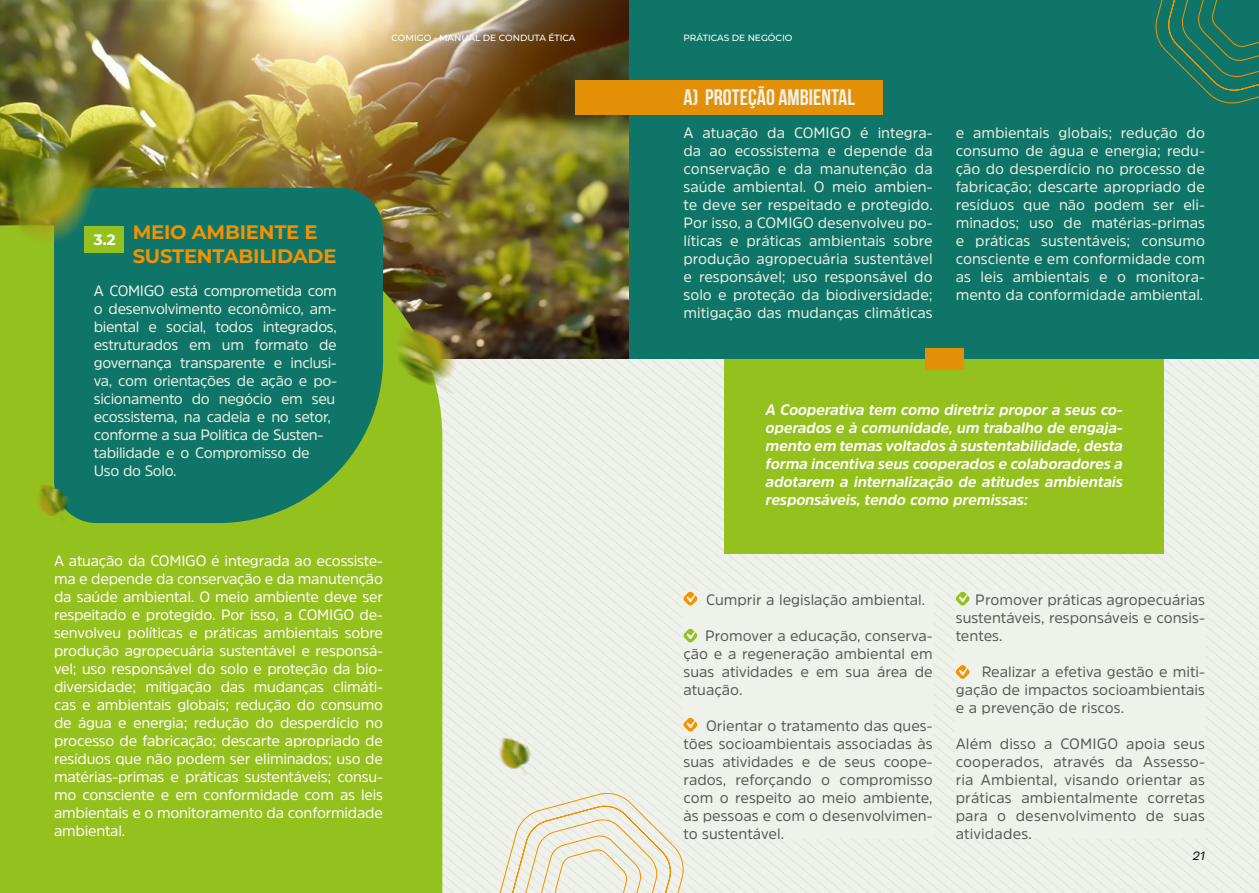
<style>
.page{position:relative;width:1259px;height:893px;background:#fff}
.page>*{position:absolute;margin:0;border:0;box-sizing:border-box;transform-origin:0 0}
.t1{font:700 22.5px "Bebas Neue";color:#eff2ea}
.t2{font:700 19.5px/23.4px "Montserrat";letter-spacing:-.01em;color:#f39200}
.t3{font:15px/18px "Amsi Pro";letter-spacing:-.025em;color:#eff2ea;text-align:justify}
.t4{font:15px/18px "Amsi Pro";color:#585856;text-align:justify}
.t5{font:15px/18px "Amsi Pro";letter-spacing:-.015em;color:#fff;text-align:justify}
.t6{font:italic 700 15px/18px "Amsi Pro";letter-spacing:-.01em;color:#fff;text-align:justify}
.t7{font:700 15px "Montserrat";color:#fff}
.t8{font:italic 12px "Amsi Pro";color:#000}
.t9{font:500 9px "Montserrat";color:#fff}
</style>
<div class="page">
<svg style="left:442px;top:359px;width:817px;height:534px;background:#ecefe7"></svg>
<img style="left:0;top:0;width:629px;height:359px">
<div style="left:0;top:225px;width:442px;height:668px;background:#95c11f"></div>
<div style="left:54px;top:188px;width:329px;height:335px;background:#0f7568"></div>
<div style="left:85px;top:226px;width:39px;height:27px;background:#95c11f"></div>
<img style="left:396px;top:324px;width:59px;height:69px">
<img style="left:492px;top:728px;width:47px;height:54px">
<img style="left:30px;top:475px;width:47px;height:54px">
<img style="left:0;top:145px;width:100px;height:99px">
<svg style="left:496px;top:791px;width:190px;height:102px;background:#edeada"></svg>
<div style="left:629px;top:0;width:630px;height:359px;background:#0f7568"></div>
<div style="left:683px;top:592px;width:249px;height:247px;background:#eff2ea"></div>
<div style="left:955px;top:592px;width:250px;height:247px;background:#eff2ea"></div>
<div style="left:575px;top:81px;width:308px;height:34px;background:#e49006"></div>
<div style="left:724px;top:359px;width:440px;height:194px;background:#95c11f"></div>
<div style="left:925px;top:348px;width:38px;height:21px;background:#e49006"></div>
<svg style="left:683px;top:591px;width:14px;height:15px"></svg>
<svg style="left:683px;top:717px;width:14px;height:15px"></svg>
<svg style="left:955px;top:665px;width:15px;height:14px"></svg>
<svg style="left:683px;top:628px;width:14px;height:15px"></svg>
<svg style="left:955px;top:591px;width:15px;height:15px"></svg>
<svg style="left:1155px;top:0;width:104px;height:104px"></svg>
<h2 class="t2" style="left:133px;top:220px;width:205px">MEIO AMBIENTE E<br>SUSTENTABILIDADE</h2>
<p class="t7" style="left:94px;top:229px;width:23px">3.2</p>
<p class="t3" style="left:94px;top:281px;width:245px;text-align:left">A COMIGO está comprometida com o desenvolvimento econômico, am&shy;biental e social, todos integrados, estruturados em um formato de governança transparente e inclusi&shy;va, com orientações de ação e po&shy;sicionamento do negócio em seu ecossistema, na cadeia e no setor, conforme a sua Política de Susten&shy;tabilidade e o Compromisso de<br>Uso do Solo.</p>
<p class="t9" style="left:391px;top:32px;width:185px">COMIGO • MANUAL DE CONDUTA ÉTICA</p>
<p class="t9" style="left:683px;top:32px;width:110px">PRÁTICAS DE NEGÓCIO</p>
<h1 class="t1" style="left:683px;top:85px;width:173px">A) PROTEÇÃO AMBIENTAL</h1>
<p class="t3" style="left:683px;top:124px;width:251px">A atuação da COMIGO é integra&shy;da ao ecossistema e depende da conservação e da manutenção da saúde ambiental. O meio ambien&shy;te deve ser respeitado e protegido.<br>Por isso, a COMIGO desenvolveu po&shy;líticas e práticas ambientais sobre produção agropecuária sustentável e responsável; uso responsável do solo e proteção da biodiversidade; mitigação das mudanças climáticas</p>
<p class="t3" style="left:955px;top:124px;width:251px">e ambientais globais; redução do consumo de água e energia; redu&shy;ção do desperdício no processo de fabricação; descarte apropriado de resíduos que não podem ser eli&shy;minados; uso de matérias-primas e práticas sustentáveis; consumo consciente e em conformidade com as leis ambientais e o monitora&shy;mento da conformidade ambiental.</p>
<p class="t6" style="left:765px;top:400px;width:359px">A Cooperativa tem como diretriz propor a seus co&shy;operados e à comunidade, um trabalho de engaja&shy;mento em temas voltados à sustentabilidade, desta forma incentiva seus cooperados e colaboradores a adotarem a internalização de atitudes ambientais responsáveis, tendo como premissas:</p>
<p class="t5" style="left:54px;top:552px;width:330px">A atuação da COMIGO é integrada ao ecossiste&shy;ma e depende da conservação e da manutenção da saúde ambiental. O meio ambiente deve ser respeitado e protegido. Por isso, a COMIGO de&shy;senvolveu políticas e práticas ambientais sobre produção agropecuária sustentável e responsá&shy;vel; uso responsável do solo e proteção da bio&shy;diversidade; mitigação das mudanças climáti&shy;cas e ambientais globais; redução do consumo de água e energia; redução do desperdício no processo de fabricação; descarte apropriado de resíduos que não podem ser eliminados; uso de matérias-primas e práticas sustentáveis; consu&shy;mo consciente e em conformidade com as leis ambientais e o monitoramento da conformidade ambiental.</p>
<p class="t4" style="left:706px;top:590px;width:221px">Cumprir a legislação ambiental.</p>
<p class="t4" style="left:683px;top:626px;width:251px;text-indent:21px">Promover a educação, conserva&shy;ção e a regeneração ambiental em suas atividades e em sua área de atuação.</p>
<p class="t4" style="left:683px;top:716px;width:251px;text-indent:23px">Orientar o tratamento das ques&shy;tões socioambientais associadas às suas atividades e de seus coope&shy;rados, reforçando o compromisso com o respeito ao meio ambiente, às pessoas e com o desenvolvimen&shy;to sustentável.</p>
<p class="t4" style="left:955px;top:590px;width:251px;text-indent:20px">Promover práticas agropecuárias sustentáveis, responsáveis e consis&shy;tentes.</p>
<p class="t4" style="left:955px;top:662px;width:251px;text-indent:26px">Realizar a efetiva gestão e miti&shy;gação de impactos socioambientais e a prevenção de riscos.</p>
<p class="t4" style="left:955px;top:734px;width:251px">Além disso a COMIGO apoia seus cooperados, através da Assesso&shy;ria Ambiental, visando orientar as práticas ambientalmente corretas para o desenvolvimento de suas atividades.</p>
<p class="t8" style="left:1192px;top:848px;width:15px">21</p>
</div>
